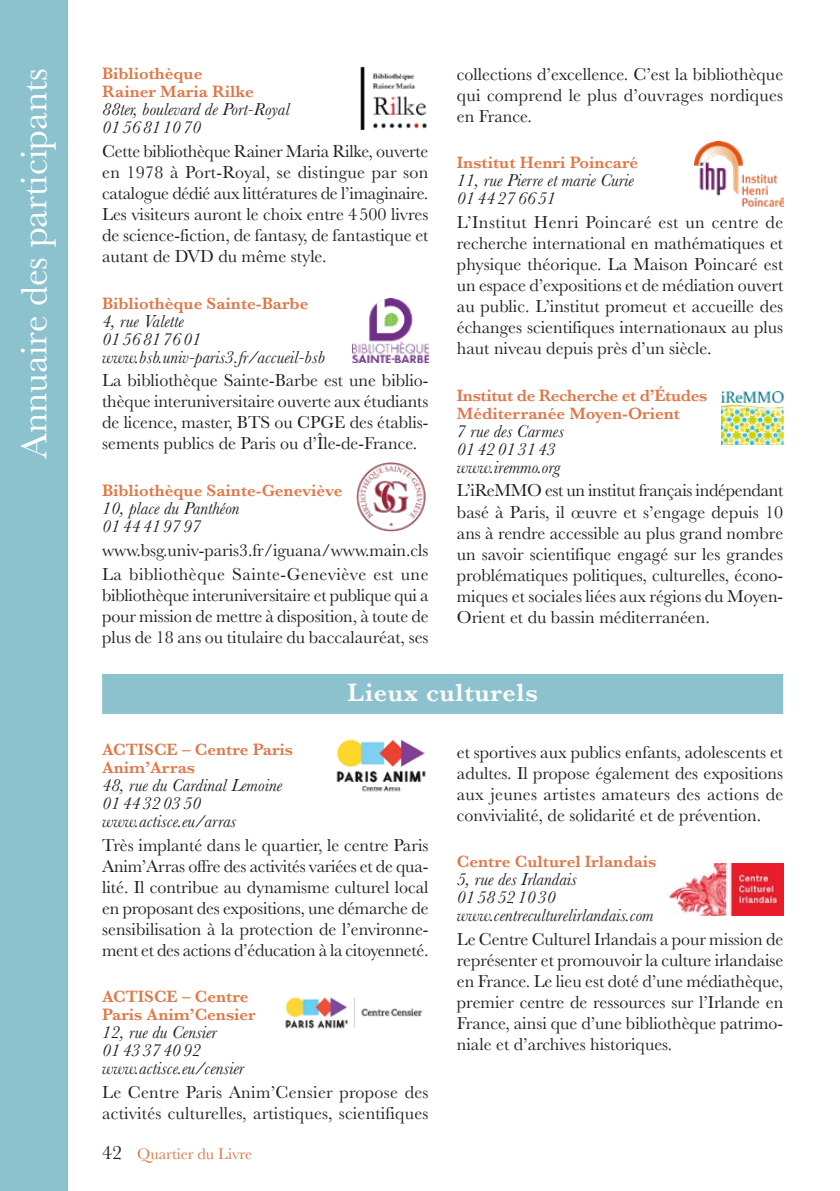
<style>
.page{position:relative;width:840px;height:1191px;background:#fff}
.page>*{position:absolute;margin:0;border:0;box-sizing:border-box;transform-origin:0 0}
.t1{font:38px "Baskerville";color:#fff}
.t2{font:600 26px "Baskerville";letter-spacing:.025em;color:#fff}
.t3{font:18px/21px "Baskerville";color:#231f20;text-align:justify}
.t4{font:italic 18px/18px "Baskerville";color:#231f20}
.t5{font:18px/23.8px "Baskerville";letter-spacing:.02em;color:#231f20}
.t6{font:600 17px/18px "Baskerville";color:#e07747}
.t7{font:600 17px/18px "Baskerville";letter-spacing:-.02em;color:#e07747}
.t8{font:16px "Baskerville";color:#e07747}
.s1{font-size:20px;color:#231f20}
</style>
<div class="page">
<div style="left:0;top:0;width:68px;height:1191px;background:#8cc2cd"></div>
<div style="left:102px;top:674px;width:680px;height:40px;background:#8cc2cd"></div>
<img style="left:360px;top:67px;width:67px;height:63px">
<img style="left:352px;top:299px;width:76px;height:64px">
<img style="left:356px;top:462px;width:70px;height:70px">
<img style="left:694px;top:142px;width:88px;height:65px">
<img style="left:721px;top:391px;width:61px;height:53px">
<img style="left:336px;top:739px;width:90px;height:53px">
<img style="left:285px;top:997px;width:138px;height:32px">
<img style="left:666px;top:863px;width:116px;height:52px">
<h1 class="t1" style="left:10px;top:458px;width:392px;rotate:-90deg">Annuaire des participants</h1>
<p class="t6" style="left:102px;top:65px;width:153px">Bibliothèque<br>Rainer Maria Rilke</p>
<p class="t4" style="left:102px;top:100px;width:189px">88ter, boulevard de Port-Royal<br>0156 811070</p>
<p class="t3" style="left:102px;top:141px;width:328px">Cette bibliothèque Rainer Maria Rilke, ouverte en 1978 à Port-Royal, se distingue par son catalogue dédié aux littératures de l’imaginaire.<br>Les visiteurs auront le choix entre 4 500 livres de science-fiction, de fantasy, de fantastique et autant de DVD du même style.</p>
<p class="t6" style="left:102px;top:294px;width:208px">Bibliothèque Sainte-Barbe</p>
<p class="t4" style="left:102px;top:312px;width:224px">4, rue Valette<br>0156 817601 www.bsb.univ-paris3.fr/accueil-bsb</p>
<p class="t3" style="left:102px;top:370px;width:328px">La bibliothèque Sainte-Barbe est une biblio&shy;thèque interuniversitaire ouverte aux étudiants de licence, master, BTS ou CPGE des établis&shy;sements publics de Paris ou d’Île-de-France.</p>
<p class="t6" style="left:102px;top:481px;width:242px">Bibliothèque Sainte-Geneviève</p>
<p class="t4" style="left:102px;top:499px;width:139px">10, place du Panthéon<br>0144 419797</p>
<p class="t5" style="left:102px;top:538px;width:328px">www.bsg.univ-paris3.fr/iguana/www.main.cls<br>La bibliothèque Sainte-Geneviève est une</p>
<p class="t3" style="left:102px;top:584px;width:328px">bibliothèque interuniversitaire et publique qui a pour mission de mettre à disposition, à toute de plus de 18 ans ou titulaire du baccalauréat, ses</p>
<p class="t3" style="left:456px;top:64px;width:328px">collections d’excellence. C’est la bibliothèque qui comprend le plus d’ouvrages nordiques en France.</p>
<p class="t6" style="left:456px;top:154px;width:183px">Institut Henri Poincaré</p>
<p class="t4" style="left:456px;top:172px;width:178px">11, rue Pierre et marie Curie<br>01 44 27 66 51</p>
<p class="t3" style="left:456px;top:212px;width:328px">L’Institut Henri Poincaré est un centre de recherche international en mathématiques et physique théorique. La Maison Poincaré est un espace d’expositions et de médiation ouvert au public. L’institut promeut et accueille des échanges scientifiques internationaux au plus haut niveau depuis près d’un siècle.</p>
<p class="t7" style="left:456px;top:386px;width:252px">Institut de Recherche et d’Études<br>Méditerranée Moyen-Orient</p>
<p class="t4" style="left:456px;top:422px;width:109px">7 rue des Carmes<br>01 42 01 31 43 www.iremmo.org</p>
<p class="t3" style="left:456px;top:480px;width:328px">L’iReMMO est un institut français indépendant basé à Paris, il œuvre et s’engage depuis 10 ans à rendre accessible au plus grand nombre un savoir scientifique engagé sur les grandes problématiques politiques, culturelles, écono&shy;miques et sociales liées aux régions du Moyen-Orient et du bassin méditerranéen.</p>
<h2 class="t2" style="left:347px;top:674px;width:192px">Lieux culturels</h2>
<p class="t6" style="left:102px;top:740px;width:192px">ACTISCE – Centre Paris<br>Anim’Arras</p>
<p class="t4" style="left:102px;top:776px;width:181px">48, rue du Cardinal Lemoine<br>0144 320350 www.actisce.eu/arras</p>
<p class="t3" style="left:102px;top:834px;width:328px">Très implanté dans le quartier, le centre Paris Anim’Arras offre des activités variées et de qua&shy;lité. Il contribue au dynamisme culturel local en proposant des expositions, une démarche de sensibilisation à la protection de l’environne&shy;ment et des actions d’éducation à la citoyenneté.</p>
<p class="t6" style="left:102px;top:987px;width:155px">ACTISCE – Centre<br>Paris Anim’Censier</p>
<p class="t4" style="left:102px;top:1023px;width:143px">12, rue du Censier<br>0143 374092 www.actisce.eu/censier</p>
<p class="t3" style="left:102px;top:1081px;width:328px">Le Centre Paris Anim’Censier propose des activités culturelles, artistiques, scientifiques</p>
<p class="t8" style="left:102px;top:1143px;width:151px"><span class="s1">42</span> Quartier du Livre</p>
<p class="t3" style="left:456px;top:741px;width:327px">et sportives aux publics enfants, adolescents et adultes. Il propose également des expositions aux jeunes artistes amateurs des actions de convivialité, de solidarité et de prévention.</p>
<p class="t6" style="left:456px;top:852px;width:201px">Centre Culturel Irlandais</p>
<p class="t4" style="left:456px;top:870px;width:198px">5, rue des Irlandais<br>01 58 52 10 30 www.centreculturelirlandais.com</p>
<p class="t3" style="left:456px;top:928px;width:328px">Le Centre Culturel Irlandais a pour mission de représenter et promouvoir la culture irlandaise en France. Le lieu est doté d’une médiathèque, premier centre de ressources sur l’Irlande en France, ainsi que d’une bibliothèque patrimo&shy;niale et d’archives historiques.</p>
</div>
